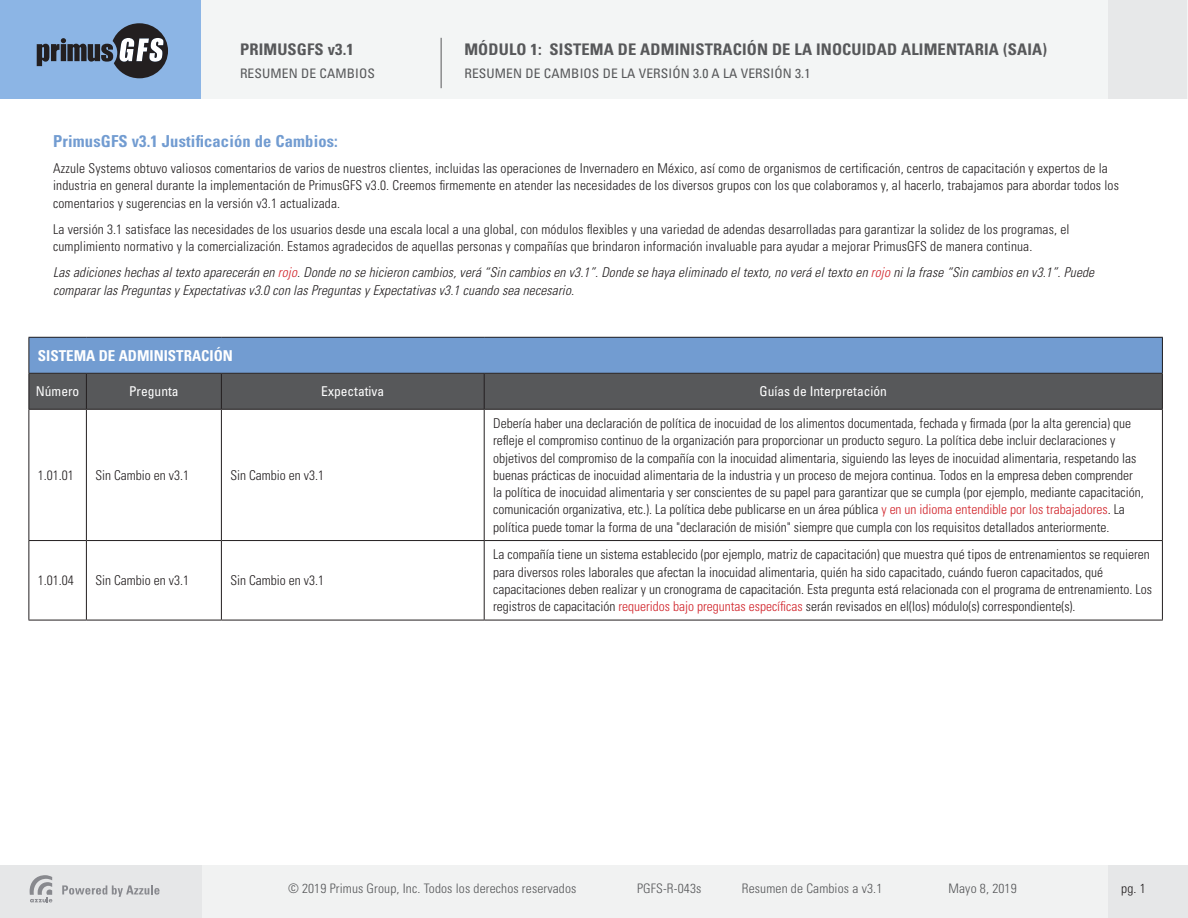
<style>
.page{position:relative;width:1188px;height:918px;background:#fff}
.page>*{position:absolute;margin:0;border:0;box-sizing:border-box;transform-origin:0 0}
.t1{font:700 condensed 16.5px "Univers LT Std";letter-spacing:.01em;color:#729cd1}
.t2{font:700 condensed 16.05px "Univers LT Std";letter-spacing:.01em;color:#57585a}
.t3{font:700 condensed 15px "Univers LT Std";color:#fff}
.t4{font:300 condensed 13.5px/17.2px "Univers LT Std";color:#231f20}
.t5{font:italic 300 condensed 13.5px/17.2px "Univers LT Std";letter-spacing:.01em;color:#231f20}
.t6{font:condensed 13.5px "Univers LT Std";color:#fff}
.t7{font:300 condensed 13.05px "Univers LT Std";letter-spacing:.01em;color:#57585a}
.t8{font:condensed 13.05px "Univers LT Std";letter-spacing:.01em;color:#57585a}
.t9{font:300 condensed 13.05px "Univers LT Std";color:#231f20}
.s1{color:#d1232a}
</style>
<div class="page">
<div style="left:0;top:865px;width:924px;height:53px;background:#f1f2f2"></div>
<div style="left:0;top:865px;width:201px;height:53px;background:#e6e7e8"></div>
<svg style="left:62px;top:885px;width:98px;height:12px"></svg>
<svg style="left:30px;top:875px;width:22px;height:27px"></svg>
<div style="left:573px;top:865px;width:615px;height:53px;background:#f1f2f2"></div>
<div style="left:1109px;top:865px;width:79px;height:53px;background:#e6e7e8"></div>
<div style="left:0;top:0;width:833px;height:99px;background:#f3f5f5"></div>
<div style="left:0;top:0;width:201px;height:99px;background:#8cb5e5"></div>
<svg style="left:37px;top:23px;width:131px;height:55px"></svg>
<div style="left:603px;top:0;width:584px;height:99px;background:#f3f5f5"></div>
<div style="left:1108px;top:0;width:79px;height:99px;background:#e7e8e9"></div>
<hr style="left:441px;top:38px;width:1px;height:50px;background:#57585a">
<div style="left:29px;top:337px;width:1133px;height:36px;background:#729cd1"></div>
<div style="left:29px;top:374px;width:1133px;height:35px;background:#57585a"></div>
<hr style="left:28px;top:337px;width:58px;height:1px;background:#231f20">
<hr style="left:28px;top:338px;width:1px;height:35px;background:#231f20">
<hr style="left:86px;top:337px;width:135px;height:1px;background:#231f20">
<hr style="left:221px;top:337px;width:263px;height:1px;background:#231f20">
<hr style="left:484px;top:337px;width:679px;height:1px;background:#231f20">
<hr style="left:1162px;top:338px;width:1px;height:35px;background:#231f20">
<hr style="left:28px;top:373px;width:58px;height:1px;background:#231f20">
<hr style="left:28px;top:374px;width:1px;height:35px;background:#231f20">
<hr style="left:86px;top:373px;width:135px;height:1px;background:#231f20">
<hr style="left:86px;top:374px;width:1px;height:35px;background:#231f20">
<hr style="left:221px;top:373px;width:263px;height:1px;background:#231f20">
<hr style="left:221px;top:374px;width:1px;height:35px;background:#231f20">
<hr style="left:484px;top:373px;width:679px;height:1px;background:#231f20">
<hr style="left:484px;top:374px;width:1px;height:35px;background:#231f20">
<hr style="left:1162px;top:374px;width:1px;height:35px;background:#231f20">
<hr style="left:28px;top:409px;width:58px;height:1px;background:#231f20">
<hr style="left:28px;top:410px;width:1px;height:130px;background:#231f20">
<hr style="left:86px;top:409px;width:135px;height:1px;background:#231f20">
<hr style="left:86px;top:410px;width:1px;height:130px;background:#231f20">
<hr style="left:221px;top:409px;width:263px;height:1px;background:#231f20">
<hr style="left:221px;top:410px;width:1px;height:130px;background:#231f20">
<hr style="left:484px;top:409px;width:679px;height:1px;background:#231f20">
<hr style="left:484px;top:410px;width:1px;height:130px;background:#231f20">
<hr style="left:1162px;top:410px;width:1px;height:130px;background:#231f20">
<hr style="left:28px;top:540px;width:58px;height:1px;background:#231f20">
<hr style="left:28px;top:541px;width:1px;height:79px;background:#231f20">
<hr style="left:86px;top:540px;width:135px;height:1px;background:#231f20">
<hr style="left:86px;top:541px;width:1px;height:79px;background:#231f20">
<hr style="left:221px;top:540px;width:263px;height:1px;background:#231f20">
<hr style="left:221px;top:541px;width:1px;height:79px;background:#231f20">
<hr style="left:484px;top:540px;width:679px;height:1px;background:#231f20">
<hr style="left:484px;top:541px;width:1px;height:79px;background:#231f20">
<hr style="left:1162px;top:541px;width:1px;height:79px;background:#231f20">
<hr style="left:28px;top:620px;width:58px;height:1px;background:#231f20">
<hr style="left:86px;top:620px;width:135px;height:1px;background:#231f20">
<hr style="left:221px;top:620px;width:263px;height:1px;background:#231f20">
<hr style="left:484px;top:620px;width:679px;height:1px;background:#231f20">
<p class="t2" style="left:240px;top:40px;width:115px">PRIMUSGFS v3.1</p>
<p class="t8" style="left:240px;top:65px;width:137px">RESUMEN DE CAMBIOS</p>
<p class="t2" style="left:464px;top:40px;width:584px">MÓDULO 1: SISTEMA DE ADMINISTRACIÓN DE LA INOCUIDAD ALIMENTARIA (SAIA)</p>
<p class="t8" style="left:464px;top:65px;width:348px">RESUMEN DE CAMBIOS DE LA VERSIÓN 3.0 A LA VERSIÓN 3.1</p>
<p class="t1" style="left:53px;top:131px;width:286px">PrimusGFS v3.1 Justificación de Cambios:</p>
<p class="t4" style="left:53px;top:160px;width:1067px">Azzule Systems obtuvo valiosos comentarios de varios de nuestros clientes, incluidas las operaciones de Invernadero en México, así como de organismos de certificación, centros de capacitación y expertos de la industria en general durante la implementación de PrimusGFS v3.0. Creemos firmemente en atender las necesidades de los diversos grupos con los que colaboramos y, al hacerlo, trabajamos para abordar todos los comentarios y sugerencias en la versión v3.1 actualizada.</p>
<p class="t4" style="left:53px;top:221px;width:1018px">La versión 3.1 satisface las necesidades de los usuarios desde una escala local a una global, con módulos flexibles y una variedad de adendas desarrolladas para garantizar la solidez de los programas, el cumplimiento normativo y la comercialización. Estamos agradecidos de aquellas personas y compañías que brindaron información invaluable para ayudar a mejorar PrimusGFS de manera continua.</p>
<p class="t5" style="left:53px;top:264px;width:1043px">Las adiciones hechas al texto aparecerán en <span class="s1">rojo</span>. Donde no se hicieron cambios, verá “Sin cambios en v3.1”. Donde se haya eliminado el texto, no verá el texto en <span class="s1">rojo</span> ni la frase “Sin cambios en v3.1”. Puede comparar las Preguntas y Expectativas v3.0 con las Preguntas y Expectativas v3.1 cuando sea necesario.</p>
<p class="t3" style="left:38px;top:346px;width:197px">SISTEMA DE ADMINISTRACIÓN</p>
<p class="t6" style="left:36px;top:383px;width:45px">Número</p>
<p class="t6" style="left:129px;top:383px;width:51px">Pregunta</p>
<p class="t6" style="left:321px;top:383px;width:64px">Expectativa</p>
<p class="t6" style="left:760px;top:383px;width:129px">Guías de Interpretación</p>
<p class="t4" style="left:38px;top:466px;width:37px">1.01.01</p>
<p class="t4" style="left:95px;top:466px;width:95px">Sin Cambio en v3.1</p>
<p class="t4" style="left:230px;top:466px;width:95px">Sin Cambio en v3.1</p>
<p class="t4" style="left:38px;top:572px;width:37px">1.01.04</p>
<p class="t4" style="left:95px;top:572px;width:95px">Sin Cambio en v3.1</p>
<p class="t4" style="left:230px;top:572px;width:95px">Sin Cambio en v3.1</p>
<p class="t4" style="left:493px;top:415px;width:652px">Debería haber una declaración de política de inocuidad de los alimentos documentada, fechada y firmada (por la alta gerencia) que refleje el compromiso continuo de la organización para proporcionar un producto seguro. La política debe incluir declaraciones y objetivos del compromiso de la compañía con la inocuidad alimentaria, siguiendo las leyes de inocuidad alimentaria, respetando las buenas prácticas de inocuidad alimentaria de la industria y un proceso de mejora continua. Todos en la empresa deben comprender la política de inocuidad alimentaria y ser conscientes de su papel para garantizar que se cumpla (por ejemplo, mediante capacitación, comunicación organizativa, etc.). La política debe publicarse en un área pública <span class="s1">y en un idioma entendible por los trabajadores</span>. La política puede tomar la forma de una "declaración de misión" siempre que cumpla con los requisitos detallados anteriormente.</p>
<p class="t4" style="left:493px;top:546px;width:660px">La compañía tiene un sistema establecido (por ejemplo, matriz de capacitación) que muestra qué tipos de entrenamientos se requieren para diversos roles laborales que afectan la inocuidad alimentaria, quién ha sido capacitado, cuándo fueron capacitados, qué capacitaciones deben realizar y un cronograma de capacitación. Esta pregunta está relacionada con el programa de entrenamiento. Los registros de capacitación <span class="s1">requeridos bajo preguntas específicas</span> serán revisados en el(los) módulo(s) correspondiente(s).</p>
<p class="t7" style="left:288px;top:881px;width:290px">© 2019 Primus Group, Inc. Todos los derechos reservados</p>
<p class="t7" style="left:637px;top:881px;width:66px">PGFS-R-043s</p>
<p class="t7" style="left:742px;top:881px;width:142px">Resumen de Cambios a v3.1</p>
<p class="t7" style="left:949px;top:881px;width:70px">Mayo 8, 2019</p>
<p class="t9" style="left:1121px;top:881px;width:26px">pg. 1</p>
</div>
